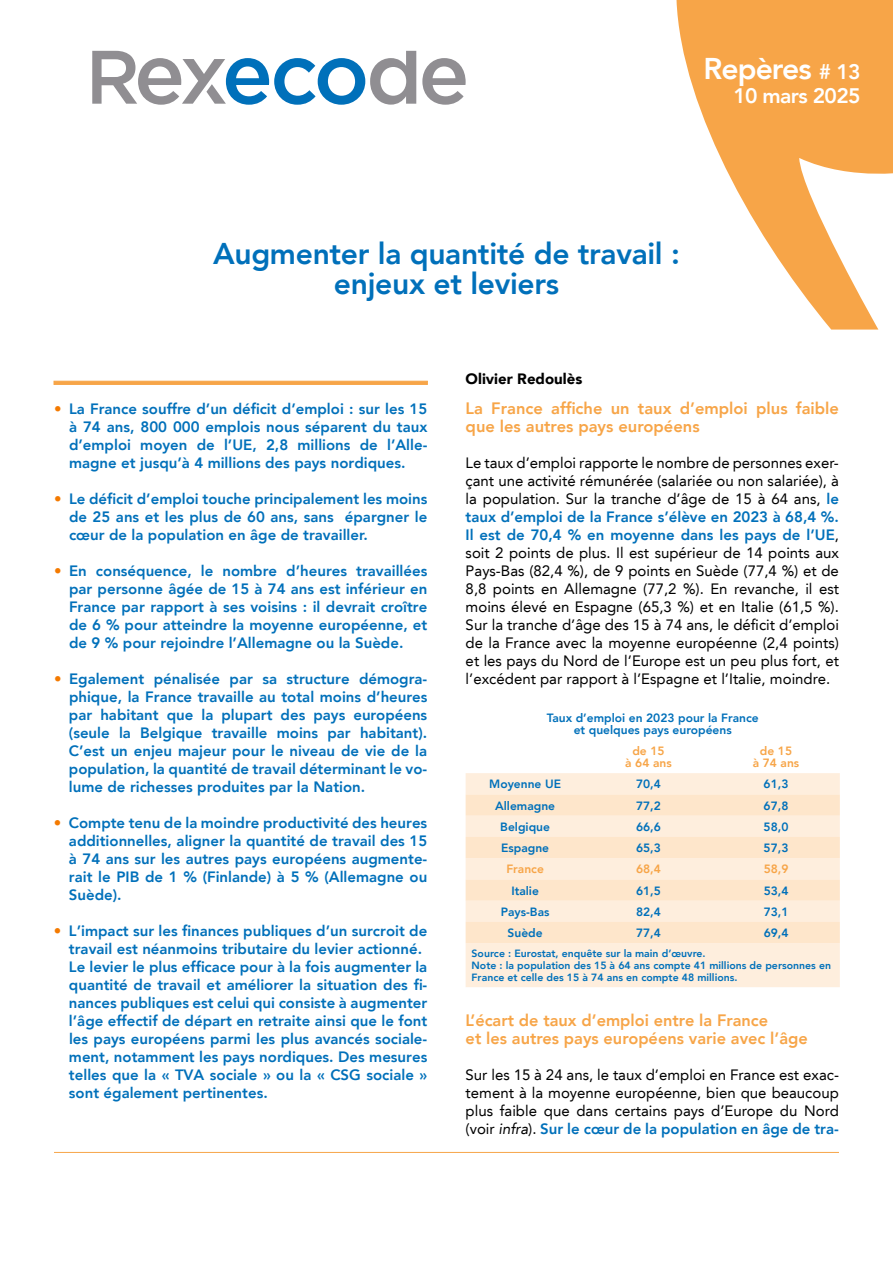
<style>
.page{position:relative;width:893px;height:1263px;background:#fff}
.page>*{position:absolute;margin:0;border:0;box-sizing:border-box;transform-origin:0 0}
.t1{font:800 30px/30px "Avenir LT";letter-spacing:-.01em;color:#0070ba;text-align:center}
.t2{font:800 30px "Avenir LT";letter-spacing:-.03em;color:#fff}
.t3{font:800 21px "Avenir LT";letter-spacing:-.03em;color:#fff}
.t4{font:800 16.5px/18px "Avenir LT";color:#f7a548}
.t5{font:800 15px/18px "Avenir LT";color:#0070ba;text-align:justify}
.t6{font:15px/18px "Avenir LT";color:#000;text-align:justify}
.t7{font:900 15px "Avenir LT";color:#000}
.t8{font:800 12px/12px "Avenir LT";color:#0070ba;text-align:center}
.t9{font:800 12px/12px "Avenir LT";color:#f7a548;text-align:center}
.t10{font:800 10.5px/12px "Avenir LT";color:#0070ba}
.s1{font-size:21px}
.s2{font-weight:400;color:#f47a00}
.s3{font-weight:800;color:#0070ba}
.s4{font-style:italic}
</style>
<div class="page">
<svg style="left:676px;top:0;width:217px;height:330px;fill:#f7a548"></svg>
<div style="left:466px;top:773px;width:374px;height:214px;background:#feeedd"></div>
<svg style="left:466px;top:794px;width:374px;height:149px;background:#fee9d2"></svg>
<svg style="left:422px;top:58px;width:44px;height:47px"></svg>
<svg style="left:92px;top:51px;width:324px;height:54px"></svg>
<hr style="left:54px;top:1152px;width:785px;height:1px;background:#f7a548">
<hr style="left:54px;top:381px;width:374px;height:4px;background:#f7a548">
<h1 class="t2" style="left:703px;top:51px;width:159px">Repères <span class="s1"># 13</span></h1>
<h2 class="t3" style="left:733px;top:83px;width:129px">10 mars 2025</h2>
<h1 class="t1" style="left:213px;top:239px;width:468px">Augmenter la quantité de travail : enjeux et leviers</h1>
<p class="t7" style="left:466px;top:370px;width:118px">Olivier Redoulès</p>
<p class="t5" style="left:69px;top:400px;width:360px;text-indent:-15px"><span class="s2">•</span> La France souffre d’un déficit d’emploi : sur les 15 à 74 ans, 800 000 emplois nous séparent du taux d’emploi moyen de l’UE, 2,8 millions de l’Alle&shy;magne et jusqu’à 4 millions des pays nordiques.</p>
<p class="t5" style="left:69px;top:490px;width:360px;text-indent:-15px"><span class="s2">•</span> Le déficit d’emploi touche principalement les moins de 25 ans et les plus de 60 ans, sans épargner le cœur de la population en âge de travailler.</p>
<p class="t5" style="left:69px;top:562px;width:360px;text-indent:-15px"><span class="s2">•</span> En conséquence, le nombre d’heures travaillées par personne âgée de 15 à 74 ans est inférieur en France par rapport à ses voisins : il devrait croître de 6 % pour atteindre la moyenne européenne, et de 9 % pour rejoindre l’Allemagne ou la Suède.</p>
<p class="t5" style="left:69px;top:670px;width:360px;text-indent:-15px"><span class="s2">•</span> Egalement pénalisée par sa structure démogra&shy;phique, la France travaille au total moins d’heures par habitant que la plupart des pays européens (seule la Belgique travaille moins par habitant).<br>C’est un enjeu majeur pour le niveau de vie de la population, la quantité de travail déterminant le vo&shy;lume de richesses produites par la Nation.</p>
<p class="t5" style="left:69px;top:814px;width:360px;text-indent:-15px"><span class="s2">•</span> Compte tenu de la moindre productivité des heures additionnelles, aligner la quantité de travail des 15 à 74 ans sur les autres pays européens augmente&shy;rait le PIB de 1 % (Finlande) à 5 % (Allemagne ou Suède).</p>
<p class="t5" style="left:69px;top:922px;width:360px;text-align:left;text-indent:-15px"><span class="s2">•</span> L’impact sur les finances publiques d’un surcroit de travail est néanmoins tributaire du levier actionné.<br>Le levier le plus efficace pour à la fois augmenter la quantité de travail et améliorer la situation des fi&shy;nances publiques est celui qui consiste à augmenter l’âge effectif de départ en retraite ainsi que le font les pays européens parmi les plus avancés sociale&shy;ment, notamment les pays nordiques. Des mesures telles que la « TVA sociale » ou la « CSG sociale » sont également pertinentes.</p>
<p class="t4" style="left:466px;top:399px;width:375px">La France affiche un taux d’emploi plus faible que les autres pays européens</p>
<p class="t6" style="left:466px;top:454px;width:375px">Le taux d’emploi rapporte le nombre de personnes exer&shy;çant une activité rémunérée (salariée ou non salariée), à la population. Sur la tranche d’âge de 15 à 64 ans, <span class="s3">le taux d’emploi de la France s’élève en 2023 à 68,4 %.<br>Il est de 70,4 % en moyenne dans les pays de l’UE</span>, soit 2 points de plus. Il est supérieur de 14 points aux Pays-Bas (82,4 %), de 9 points en Suède (77,4 %) et de 8,8 points en Allemagne (77,2 %). En revanche, il est moins élevé en Espagne (65,3 %) et en Italie (61,5 %).<br>Sur la tranche d’âge des 15 à 74 ans, le déficit d’emploi de la France avec la moyenne européenne (2,4 points) et les pays du Nord de l’Europe est un peu plus fort, et l’excédent par rapport à l’Espagne et l’Italie, moindre.</p>
<p class="t8" style="left:547px;top:712px;width:214px">Taux d’emploi en 2023 pour la France et quelques pays européens</p>
<p class="t9" style="left:625px;top:745px;width:48px">de 15<br>à 64 ans</p>
<p class="t9" style="left:753px;top:745px;width:48px">de 15<br>à 74 ans</p>
<p class="t8" style="left:489px;top:778px;width:73px">Moyenne UE</p>
<p class="t8" style="left:636px;top:778px;width:26px">70,4</p>
<p class="t8" style="left:764px;top:778px;width:26px">61,3</p>
<p class="t8" style="left:495px;top:799px;width:62px">Allemagne</p>
<p class="t8" style="left:636px;top:799px;width:26px">77,2</p>
<p class="t8" style="left:764px;top:799px;width:26px">67,8</p>
<p class="t8" style="left:500px;top:821px;width:51px">Belgique</p>
<p class="t8" style="left:636px;top:821px;width:26px">66,6</p>
<p class="t8" style="left:764px;top:821px;width:26px">58,0</p>
<p class="t8" style="left:501px;top:842px;width:49px">Espagne</p>
<p class="t8" style="left:636px;top:842px;width:26px">65,3</p>
<p class="t8" style="left:764px;top:842px;width:26px">57,3</p>
<p class="t9" style="left:506px;top:863px;width:39px">France</p>
<p class="t9" style="left:636px;top:863px;width:26px">68,4</p>
<p class="t9" style="left:764px;top:863px;width:26px">58,9</p>
<p class="t8" style="left:511px;top:884px;width:29px">Italie</p>
<p class="t8" style="left:636px;top:884px;width:26px">61,5</p>
<p class="t8" style="left:764px;top:884px;width:26px">53,4</p>
<p class="t8" style="left:501px;top:906px;width:50px">Pays-Bas</p>
<p class="t8" style="left:636px;top:906px;width:26px">82,4</p>
<p class="t8" style="left:764px;top:906px;width:26px">73,1</p>
<p class="t8" style="left:508px;top:927px;width:37px">Suède</p>
<p class="t8" style="left:636px;top:927px;width:26px">77,4</p>
<p class="t8" style="left:764px;top:927px;width:26px">69,4</p>
<p class="t10" style="left:472px;top:947px;width:361px">Source : Eurostat, enquête sur la main d’œuvre.<br>Note : la population des 15 à 64 ans compte 41 millions de personnes en<br>France et celle des 15 à 74 ans en compte 48 millions.</p>
<p class="t4" style="left:466px;top:1011px;width:344px">L’écart de taux d’emploi entre la France<br>et les autres pays européens varie avec l’âge</p>
<p class="t6" style="left:466px;top:1066px;width:375px">Sur les 15 à 24 ans, le taux d’emploi en France est exac&shy;tement à la moyenne européenne, bien que beaucoup plus faible que dans certains pays d’Europe du Nord (voir <span class="s4">infra</span>). <span class="s3">Sur le cœur de la population en âge de tra-</span></p>
</div>
